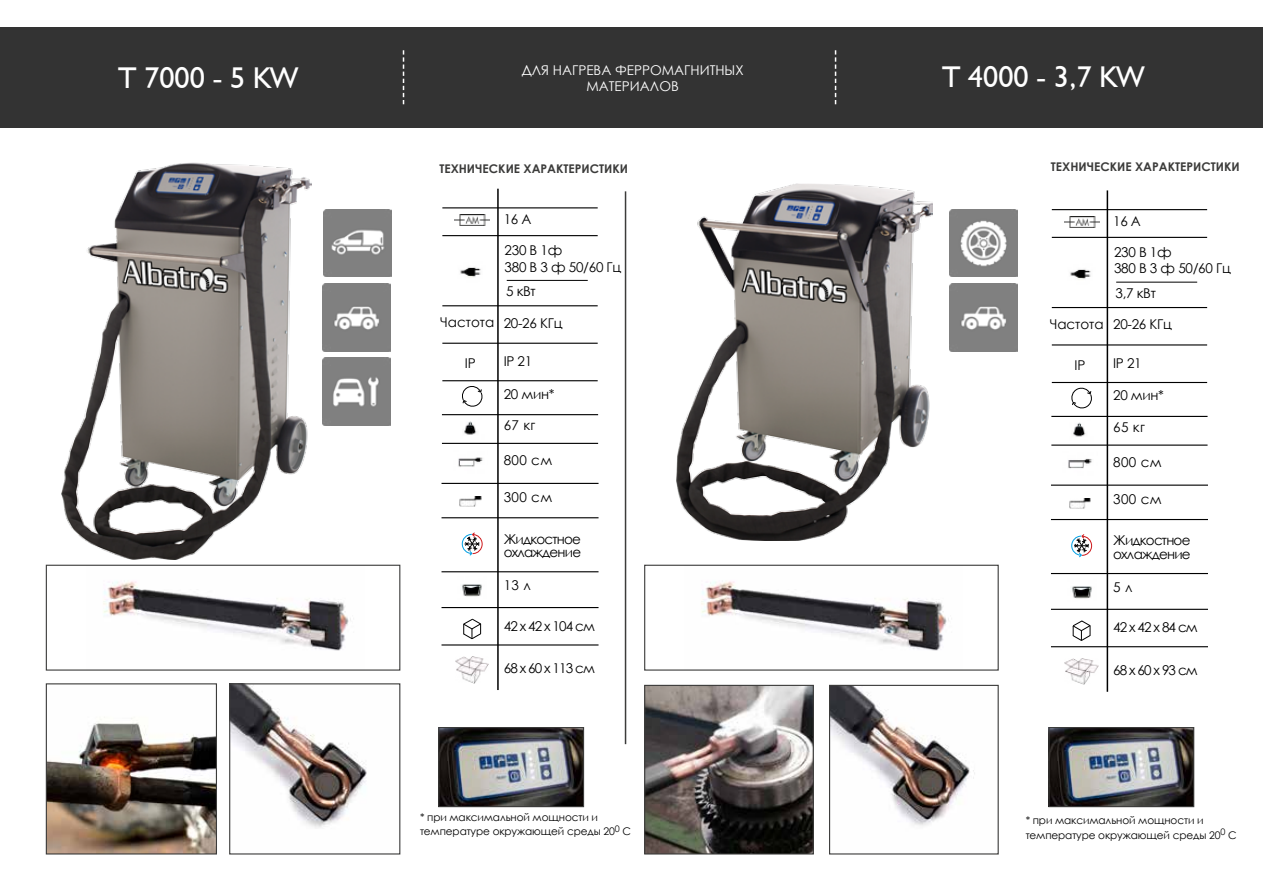
<style>
.page{position:relative;width:1263px;height:893px;background:#fff}
.page>*{position:absolute;margin:0;border:0;box-sizing:border-box;transform-origin:0 0}
.t1{font:30px "Humanist 521 BT";color:#fff}
.t2{font:13.5px/16.2px "Century Gothic";letter-spacing:-.02em;color:#000}
.t3{font:13.5px/13.5px "Century Gothic";letter-spacing:-.06em;color:#000}
.t4{font:13.5px/15.8px "Century Gothic";color:#fff;text-align:center}
.t5{font:13.5px "Century Gothic";letter-spacing:.04em;color:#000}
.t6{font:13.5px "Century Gothic";color:#000}
.t7{font:700 12px "Century Gothic";color:#3c3c3b}
.t8{font:10.5px/14.2px "Century Gothic";letter-spacing:-.01em;color:#000}
</style>
<div class="page">
<img style="left:62px;top:162px;width:250px;height:397px">
<img style="left:677px;top:183px;width:256px;height:357px">
<img style="left:103px;top:581px;width:248px;height:70px">
<div style="left:46px;top:565px;width:354px;height:106px;border:1px solid #3c3c3b"></div>
<img style="left:701px;top:581px;width:248px;height:70px">
<div style="left:644px;top:565px;width:355px;height:106px;border:1px solid #3c3c3b"></div>
<img style="left:231px;top:685px;width:136px;height:143px">
<div style="left:229px;top:683px;width:171px;height:171px;border:1px solid #3c3c3b"></div>
<img style="left:831px;top:687px;width:144px;height:139px">
<div style="left:829px;top:685px;width:170px;height:169px;border:1px solid #3c3c3b"></div>
<div style="left:0;top:27px;width:1263px;height:101px;background:#333"></div>
<svg style="left:403px;top:50px;width:1px;height:54px"></svg>
<svg style="left:835px;top:50px;width:1px;height:54px"></svg>
<img style="left:440px;top:729px;width:142px;height:76px">
<div style="left:438px;top:727px;width:146px;height:80px;border:1px solid #3c3c3b"></div>
<img style="left:1050px;top:729px;width:142px;height:76px">
<div style="left:1048px;top:727px;width:146px;height:80px;border:1px solid #3c3c3b"></div>
<img style="left:48px;top:717px;width:167px;height:135px">
<div style="left:46px;top:683px;width:171px;height:171px;border:1px solid #3c3c3b"></div>
<hr style="left:625px;top:191px;width:1px;height:553px;background:#3c3c3b">
<img style="left:646px;top:687px;width:166px;height:165px">
<div style="left:644px;top:685px;width:170px;height:169px;border:1px solid #3c3c3b"></div>
<img style="left:323px;top:209px;width:68px;height:68px">
<img style="left:322px;top:283px;width:68px;height:68px">
<img style="left:950px;top:209px;width:67px;height:68px">
<img style="left:950px;top:283px;width:67px;height:68px">
<img style="left:322px;top:358px;width:68px;height:67px">
<hr style="left:497px;top:189px;width:2px;height:501px;background:#000">
<hr style="left:441px;top:483px;width:157px;height:1px;background:#000">
<hr style="left:441px;top:517px;width:157px;height:1px;background:#000">
<hr style="left:441px;top:571px;width:157px;height:1px;background:#000">
<hr style="left:441px;top:607px;width:157px;height:1px;background:#000">
<hr style="left:441px;top:644px;width:157px;height:1px;background:#000">
<hr style="left:442px;top:443px;width:156px;height:1px;background:#000">
<hr style="left:442px;top:414px;width:156px;height:1px;background:#000">
<hr style="left:442px;top:380px;width:156px;height:1px;background:#000">
<hr style="left:442px;top:343px;width:156px;height:1px;background:#000">
<hr style="left:442px;top:305px;width:156px;height:1px;background:#000">
<hr style="left:442px;top:235px;width:156px;height:1px;background:#000">
<hr style="left:442px;top:207px;width:156px;height:1px;background:#000">
<img style="left:460px;top:267px;width:21px;height:11px">
<svg style="left:462px;top:386px;width:21px;height:21px"></svg>
<hr style="left:507px;top:280px;width:81px;height:1px;background:#000">
<img style="left:464px;top:421px;width:13px;height:14px">
<img style="left:458px;top:457px;width:25px;height:10px">
<img style="left:460px;top:497px;width:21px;height:10px">
<svg style="left:462px;top:532px;width:21px;height:24px"></svg>
<img style="left:462px;top:584px;width:20px;height:13px">
<img style="left:455px;top:215px;width:35px;height:11px">
<img style="left:455px;top:657px;width:34px;height:26px">
<svg style="left:463px;top:619px;width:18px;height:20px"></svg>
<hr style="left:1107px;top:190px;width:1px;height:502px;background:#000">
<hr style="left:1051px;top:485px;width:157px;height:1px;background:#000">
<hr style="left:1051px;top:519px;width:157px;height:1px;background:#000">
<hr style="left:1051px;top:573px;width:157px;height:1px;background:#000">
<hr style="left:1051px;top:609px;width:157px;height:1px;background:#000">
<hr style="left:1051px;top:646px;width:157px;height:1px;background:#000">
<hr style="left:1051px;top:445px;width:156px;height:1px;background:#000">
<hr style="left:1051px;top:416px;width:156px;height:1px;background:#000">
<hr style="left:1052px;top:382px;width:155px;height:1px;background:#000">
<hr style="left:1052px;top:344px;width:155px;height:2px;background:#000">
<hr style="left:1052px;top:307px;width:155px;height:1px;background:#000">
<hr style="left:1052px;top:237px;width:155px;height:1px;background:#000">
<hr style="left:1052px;top:209px;width:155px;height:1px;background:#000">
<img style="left:1070px;top:269px;width:21px;height:11px">
<svg style="left:1071px;top:387px;width:21px;height:22px"></svg>
<hr style="left:1116px;top:282px;width:81px;height:1px;background:#000">
<img style="left:1073px;top:422px;width:13px;height:15px">
<img style="left:1068px;top:458px;width:24px;height:11px">
<img style="left:1069px;top:499px;width:22px;height:9px">
<svg style="left:1071px;top:534px;width:21px;height:23px"></svg>
<img style="left:1072px;top:586px;width:20px;height:13px">
<img style="left:1064px;top:217px;width:35px;height:10px">
<img style="left:1065px;top:658px;width:33px;height:27px">
<svg style="left:1072px;top:620px;width:19px;height:21px"></svg>
<h1 class="t1" style="left:118px;top:59px;width:181px">T 7000 - 5 KW</h1>
<p class="t4" style="left:522px;top:62px;width:223px">ДЛЯ НАГРЕВА ФЕРРОМАГНИТНЫХ<br>МАТЕРИАЛОВ</p>
<h1 class="t1" style="left:942px;top:58px;width:204px">T 4000 - 3,7 KW</h1>
<p class="t7" style="left:439px;top:159px;width:190px">ТЕХНИЧЕСКИЕ ХАРАКТЕРИСТИКИ</p>
<p class="t7" style="left:1051px;top:158px;width:190px">ТЕХНИЧЕСКИЕ ХАРАКТЕРИСТИКИ</p>
<p class="t2" style="left:504px;top:211px;width:29px">16 A</p>
<p class="t2" style="left:1113px;top:213px;width:29px">16 A</p>
<p class="t2" style="left:505px;top:242px;width:118px">230 В 1ф<br>380 В 3 ф 50/60 Гц</p>
<p class="t2" style="left:506px;top:283px;width:31px">5 кВт</p>
<p class="t2" style="left:1114px;top:244px;width:118px">230 В 1ф<br>380 В 3 ф 50/60 Гц</p>
<p class="t2" style="left:1115px;top:285px;width:42px">3,7 кВт</p>
<p class="t6" style="left:441px;top:313px;width:55px">Частота</p>
<p class="t2" style="left:465px;top:355px;width:13px">IP</p>
<p class="t2" style="left:504px;top:314px;width:60px">20-26 КГц</p>
<p class="t2" style="left:504px;top:353px;width:30px">IP 21</p>
<p class="t2" style="left:504px;top:385px;width:52px">20 мин*</p>
<p class="t6" style="left:1050px;top:315px;width:55px">Частота</p>
<p class="t2" style="left:1074px;top:357px;width:13px">IP</p>
<p class="t2" style="left:1113px;top:316px;width:60px">20-26 КГц</p>
<p class="t2" style="left:1113px;top:355px;width:30px">IP 21</p>
<p class="t2" style="left:1113px;top:387px;width:52px">20 мин*</p>
<p class="t2" style="left:504px;top:417px;width:33px">67 кг</p>
<p class="t2" style="left:504px;top:452px;width:50px">800 см</p>
<p class="t2" style="left:504px;top:489px;width:50px">300 см</p>
<p class="t2" style="left:1113px;top:418px;width:33px">65 кг</p>
<p class="t2" style="left:1113px;top:453px;width:50px">800 см</p>
<p class="t2" style="left:1113px;top:491px;width:50px">300 см</p>
<p class="t3" style="left:504px;top:532px;width:79px">Жидкостное охлаждение</p>
<p class="t3" style="left:1113px;top:534px;width:79px">Жидкостное охлаждение</p>
<p class="t2" style="left:504px;top:577px;width:29px">13 л</p>
<p class="t2" style="left:1113px;top:578px;width:21px">5 л</p>
<p class="t2" style="left:504px;top:617px;width:93px">42 x 42 x 104 см</p>
<p class="t2" style="left:504px;top:660px;width:93px">68 x 60 x 113 см</p>
<p class="t5" style="left:1113px;top:618px;width:86px">42x42x84 см</p>
<p class="t5" style="left:1113px;top:660px;width:86px">68x60x93 см</p>
<p class="t8" style="left:420px;top:810px;width:212px">* при максимальной мощности и температуре окружающей среды 20<sup>0</sup> С</p>
<p class="t8" style="left:1026px;top:813px;width:212px">* при максимальной мощности и температуре окружающей среды 20<sup>0</sup> С</p>
</div>
